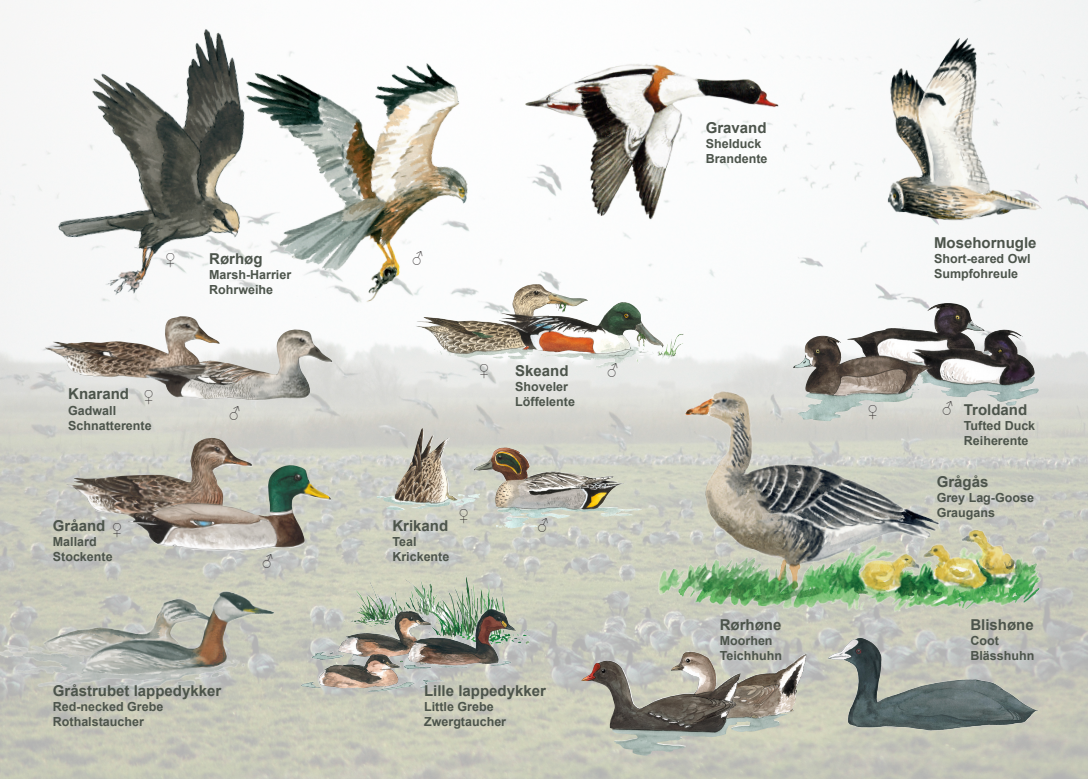
<style>
.page{position:relative;width:1088px;height:779px;background:#fff}
.page>*{position:absolute;margin:0;border:0;box-sizing:border-box;transform-origin:0 0}
.t1{font:700 15px "Arial";color:#4c544b}
.t2{font:700 15px "Times New Roman";color:#231f20}
.t3{font:15px "Times New Roman";color:#231f20}
.t4{font:700 12.5px "Arial";color:#4c544b}
</style>
<div class="page">
<img style="left:0;top:0;width:1087px;height:779px">
<img style="left:0;top:563px;width:281px;height:143px">
<img style="left:514px;top:43px;width:284px;height:198px">
<img style="left:45px;top:321px;width:287px;height:80px">
<img style="left:824px;top:635px;width:220px;height:105px">
<img style="left:415px;top:293px;width:152px;height:67px">
<img style="left:66px;top:438px;width:265px;height:113px">
<img style="left:581px;top:653px;width:216px;height:103px">
<img style="left:792px;top:303px;width:155px;height:82px">
<img style="left:377px;top:427px;width:196px;height:89px">
<img style="left:292px;top:572px;width:245px;height:130px">
<img style="left:3px;top:13px;width:305px;height:311px">
<img style="left:870px;top:33px;width:186px;height:201px">
<img style="left:646px;top:385px;width:409px;height:250px">
<img style="left:236px;top:27px;width:274px;height:294px">
<svg style="left:25px;top:0;width:194px;height:1px"></svg>
<svg style="left:869px;top:0;width:193px;height:1px"></svg>
<p class="t2" style="left:165px;top:249px;width:13px">♀</p>
<p class="t3" style="left:412px;top:248px;width:13px">♂</p>
<p class="t1" style="left:209px;top:248px;width:55px">Rørhøg</p>
<p class="t4" style="left:209px;top:266px;width:83px">Marsh-Harrier</p>
<p class="t4" style="left:209px;top:281px;width:65px">Rohrweihe</p>
<p class="t1" style="left:68px;top:384px;width:62px">Knarand</p>
<p class="t4" style="left:68px;top:402px;width:49px">Gadwall</p>
<p class="t4" style="left:68px;top:417px;width:85px">Schnatterente</p>
<p class="t2" style="left:143px;top:385px;width:13px">♀</p>
<p class="t3" style="left:229px;top:403px;width:13px">♂</p>
<p class="t2" style="left:478px;top:360px;width:13px">♀</p>
<p class="t1" style="left:515px;top:361px;width:55px">Skeand</p>
<p class="t4" style="left:515px;top:379px;width:54px">Shoveler</p>
<p class="t4" style="left:515px;top:394px;width:61px">Löffelente</p>
<p class="t1" style="left:53px;top:516px;width:54px">Gråand</p>
<p class="t4" style="left:53px;top:534px;width:45px">Mallard</p>
<p class="t4" style="left:53px;top:549px;width:61px">Stockente</p>
<p class="t2" style="left:111px;top:518px;width:13px">♀</p>
<p class="t3" style="left:262px;top:551px;width:13px">♂</p>
<p class="t1" style="left:392px;top:516px;width:57px">Krikand</p>
<p class="t4" style="left:392px;top:534px;width:26px">Teal</p>
<p class="t4" style="left:392px;top:549px;width:58px">Krickente</p>
<p class="t2" style="left:458px;top:505px;width:13px">♀</p>
<p class="t3" style="left:537px;top:515px;width:13px">♂</p>
<p class="t3" style="left:607px;top:360px;width:13px">♂</p>
<p class="t1" style="left:53px;top:681px;width:170px">Gråstrubet lappedykker</p>
<p class="t4" style="left:53px;top:698px;width:112px">Red-necked Grebe</p>
<p class="t4" style="left:53px;top:713px;width:92px">Rothalstaucher</p>
<p class="t1" style="left:424px;top:681px;width:123px">Lille lappedykker</p>
<p class="t4" style="left:424px;top:698px;width:71px">Little Grebe</p>
<p class="t4" style="left:424px;top:713px;width:83px">Zwergtaucher</p>
<p class="t1" style="left:705px;top:118px;width:62px">Gravand</p>
<p class="t4" style="left:705px;top:135px;width:57px">Shelduck</p>
<p class="t4" style="left:705px;top:150px;width:63px">Brandente</p>
<p class="t1" style="left:719px;top:615px;width:63px">Rørhøne</p>
<p class="t4" style="left:719px;top:632px;width:54px">Moorhen</p>
<p class="t4" style="left:719px;top:647px;width:64px">Teichhuhn</p>
<p class="t2" style="left:867px;top:400px;width:13px">♀</p>
<p class="t1" style="left:933px;top:233px;width:104px">Mosehornugle</p>
<p class="t4" style="left:933px;top:250px;width:98px">Short-eared Owl</p>
<p class="t4" style="left:933px;top:265px;width:86px">Sumpfohreule</p>
<p class="t3" style="left:941px;top:398px;width:13px">♂</p>
<p class="t1" style="left:963px;top:400px;width:65px">Troldand</p>
<p class="t4" style="left:963px;top:418px;width:73px">Tufted Duck</p>
<p class="t4" style="left:963px;top:433px;width:66px">Reiherente</p>
<p class="t1" style="left:936px;top:471px;width:53px">Grågås</p>
<p class="t4" style="left:936px;top:489px;width:99px">Grey Lag-Goose</p>
<p class="t4" style="left:936px;top:504px;width:60px">Graugans</p>
<p class="t1" style="left:970px;top:615px;width:65px">Blishøne</p>
<p class="t4" style="left:970px;top:632px;width:30px">Coot</p>
<p class="t4" style="left:970px;top:647px;width:65px">Blässhuhn</p>
</div>
